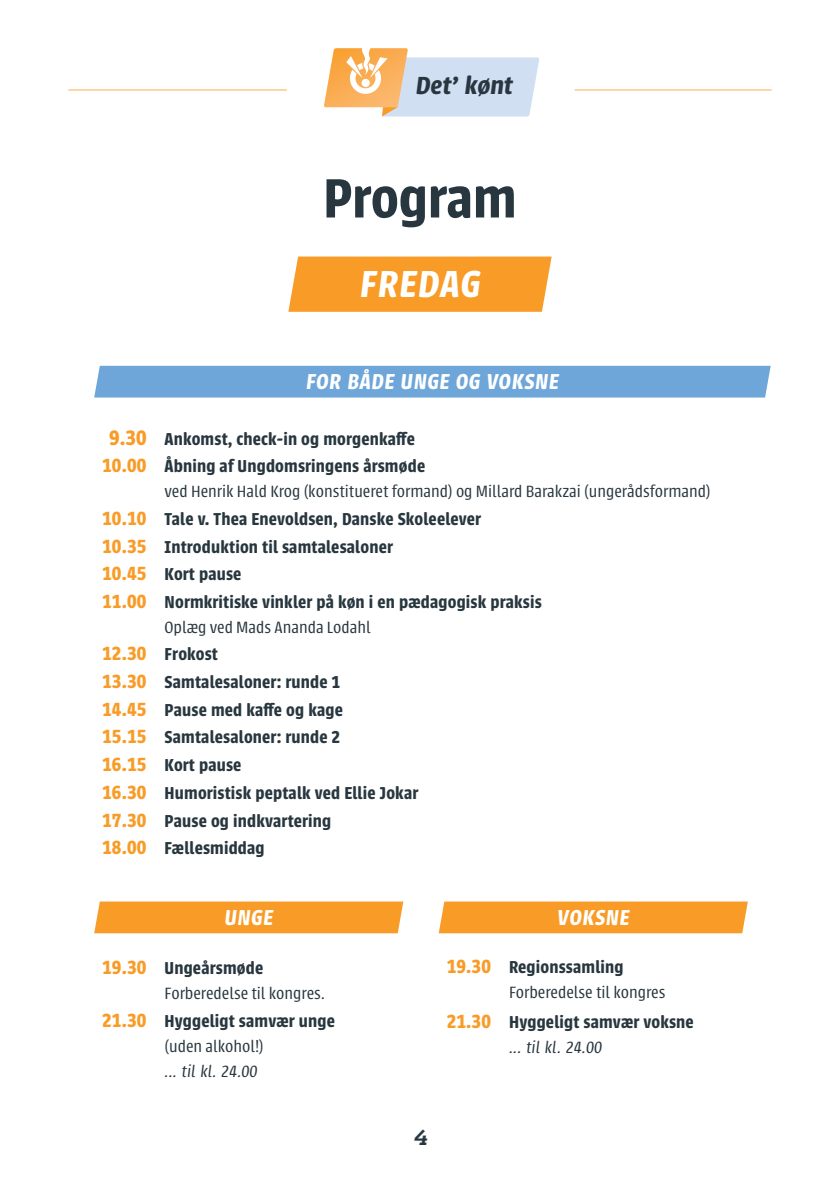
<style>
.page{position:relative;width:840px;height:1191px;background:#fff}
.page>*{position:absolute;margin:0;border:0;box-sizing:border-box;transform-origin:0 0}
.t1{font:600 60.8px "Urbana";color:#28373f}
.t2{font:italic 600 41.4px "Urbana";letter-spacing:.035em;color:#fff}
.t3{font:italic 600 27.2px "Urbana";color:#28373f;scale:1.05 1}
.t4{font:italic 600 23.8px "Urbana";letter-spacing:.035em;color:#fff}
.t5{font:italic 700 20px "Dispatch";color:#28373f}
.t6{font:600 19px/27.6px "Urbana";letter-spacing:.01em;color:#28373f}
.t7{font:300 18px "Urbana";color:#28373f}
.t8{font:italic 300 18px "Urbana";color:#28373f}
.s1{font-size:23px;color:#f89c27}
.s2{font-size:21px;color:#f89c27}
</style>
<div class="page">
<svg style="left:324px;top:48px;width:215px;height:68px"></svg>
<hr style="left:69px;top:89px;width:217px;height:2px;background:#fdcb8f">
<hr style="left:575px;top:89px;width:195px;height:2px;background:#fdcb8f">
<svg style="left:288px;top:256px;width:263px;height:56px;background:#f8a031"></svg>
<div style="left:94px;top:366px;width:676px;height:31px;background:#6ea6d9"></div>
<div style="left:94px;top:901px;width:309px;height:32px;background:#f89c27"></div>
<div style="left:438px;top:901px;width:309px;height:32px;background:#f89c27"></div>
<h3 class="t3" style="left:416px;top:70px;width:94px">Det’ kønt</h3>
<h1 class="t1" style="left:323px;top:164px;width:195px">Program</h1>
<h2 class="t2" style="left:360px;top:261px;width:121px">FREDAG</h2>
<p class="t4" style="left:306px;top:368px;width:254px">FOR BÅDE UNGE OG VOKSNE</p>
<p class="t6" style="left:102px;top:425px;width:324px;text-align:center"><span class="s1">9.30</span> Ankomst, check-in og morgenkaffe<br><span class="s2">10.00</span> Åbning af Ungdomsringens årsmøde</p>
<p class="t7" style="left:164px;top:482px;width:547px">ved Henrik Hald Krog (konstitueret formand) og Millard Barakzai (ungerådsformand)</p>
<p class="t6" style="left:102px;top:505px;width:441px"><span class="s2">10.10</span> Tale v. Thea Enevoldsen, Danske Skoleelever<br><span class="s2">10.35</span> Introduktion til samtalesaloner<br><span class="s2">10.45</span> Kort pause<br><span class="s2">11.00</span> Normkritiske vinkler på køn i en pædagogisk praksis</p>
<p class="t7" style="left:164px;top:617px;width:207px">Oplæg ved Mads Ananda Lodahl</p>
<p class="t6" style="left:102px;top:641px;width:317px"><span class="s2">12.30</span> Frokost<br><span class="s2">13.30</span> Samtalesaloner: runde 1<br><span class="s2">14.45</span> Pause med kaffe og kage<br><span class="s2">15.15</span> Samtalesaloner: runde 2<br><span class="s2">16.15</span> Kort pause<br><span class="s2">16.30</span> Humoristisk peptalk ved Ellie Jokar<br><span class="s2">17.30</span> Pause og indkvartering<br><span class="s2">18.00</span> Fællesmiddag</p>
<p class="t4" style="left:225px;top:904px;width:50px">UNGE</p>
<p class="t4" style="left:557px;top:904px;width:74px">VOKSNE</p>
<p class="t6" style="left:102px;top:954px;width:162px"><span class="s2">19.30</span> Ungeårsmøde</p>
<p class="t7" style="left:164px;top:983px;width:162px">Forberedelse til kongres.</p>
<p class="t6" style="left:102px;top:1007px;width:234px"><span class="s2">21.30</span> Hyggeligt samvær unge</p>
<p class="t7" style="left:164px;top:1036px;width:101px">(uden alkohol!)</p>
<p class="t8" style="left:164px;top:1061px;width:95px">... til kl. 24.00</p>
<p class="t6" style="left:446px;top:953px;width:178px"><span class="s2">19.30</span> Regionssamling</p>
<p class="t7" style="left:509px;top:982px;width:158px">Forberedelse til kongres</p>
<p class="t6" style="left:446px;top:1008px;width:248px"><span class="s2">21.30</span> Hyggeligt samvær voksne</p>
<p class="t8" style="left:509px;top:1038px;width:95px">... til kl. 24.00</p>
<p class="t5" style="left:413px;top:1123px;width:20px">4</p>
</div>
